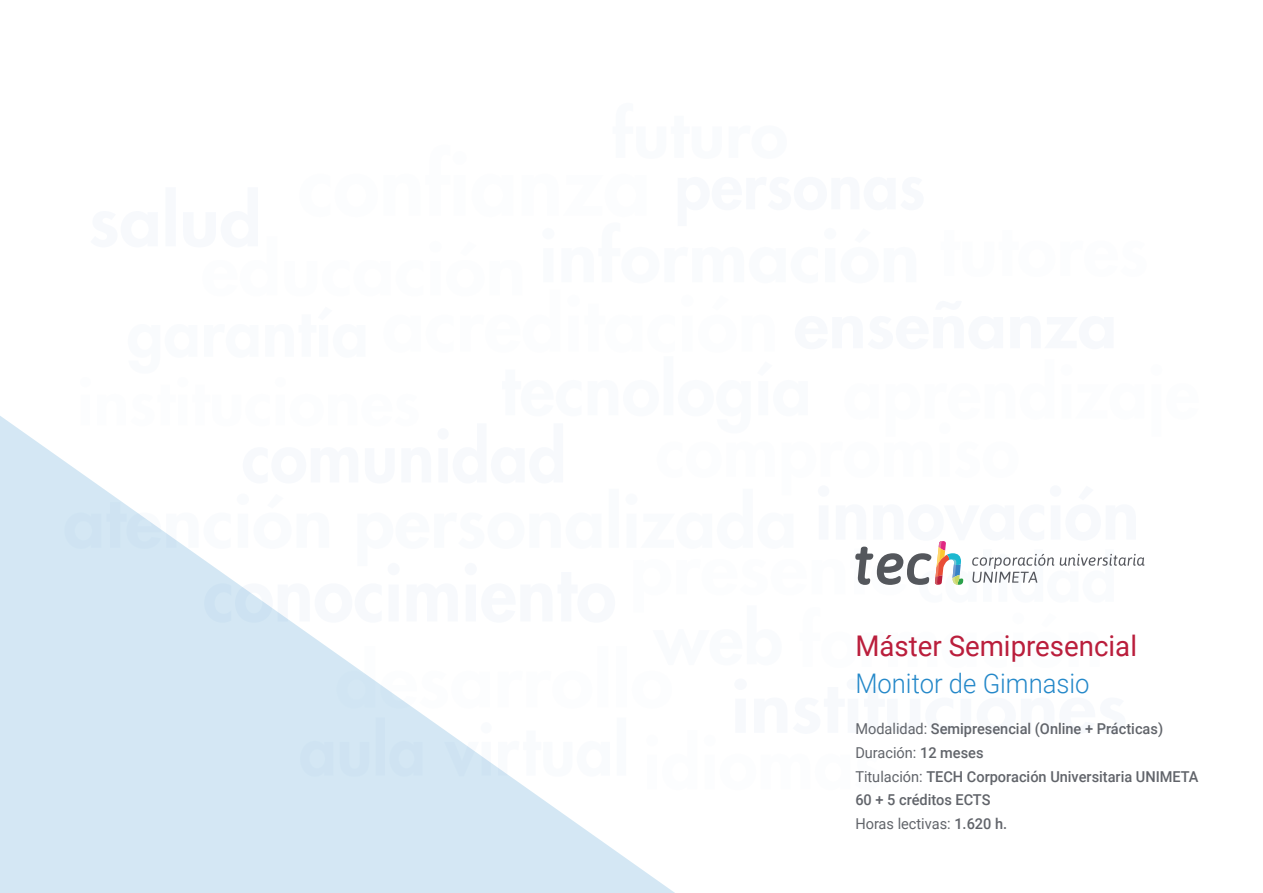
<style>
.page{position:relative;width:1263px;height:893px;background:#fff}
.page>*{position:absolute;margin:0;border:0;box-sizing:border-box;transform-origin:0 0}
.t1{font:28.5px "Roboto";color:#ba1e3c}
.t2{font:300 27px "Roboto";color:#2488c9;scale:.95 1}
.t3{font:500 15px/23.7px "Roboto";color:#61646a}
.s1{font-weight:400}
</style>
<div class="page">
<svg style="left:0;top:416px;width:675px;height:477px;background:#d8e9f5"></svg>
<svg style="left:64px;top:416px;width:1081px;height:374px"></svg>
<h1 class="t1" style="left:855px;top:626px;width:283px">Máster Semipresencial</h1>
<h2 class="t2" style="left:855px;top:665px;width:248px">Monitor de Gimnasio</h2>
<p class="t3" style="left:855px;top:716px;width:345px"><span class="s1">Modalidad:</span> Semipresencial (Online + Prácticas)<br><span class="s1">Duración:</span> 12 meses<br><span class="s1">Titulación:</span> TECH Corporación Universitaria UNIMETA 60 + 5 créditos ECTS<br><span class="s1">Horas lectivas:</span> 1.620 h.</p>
</div>
